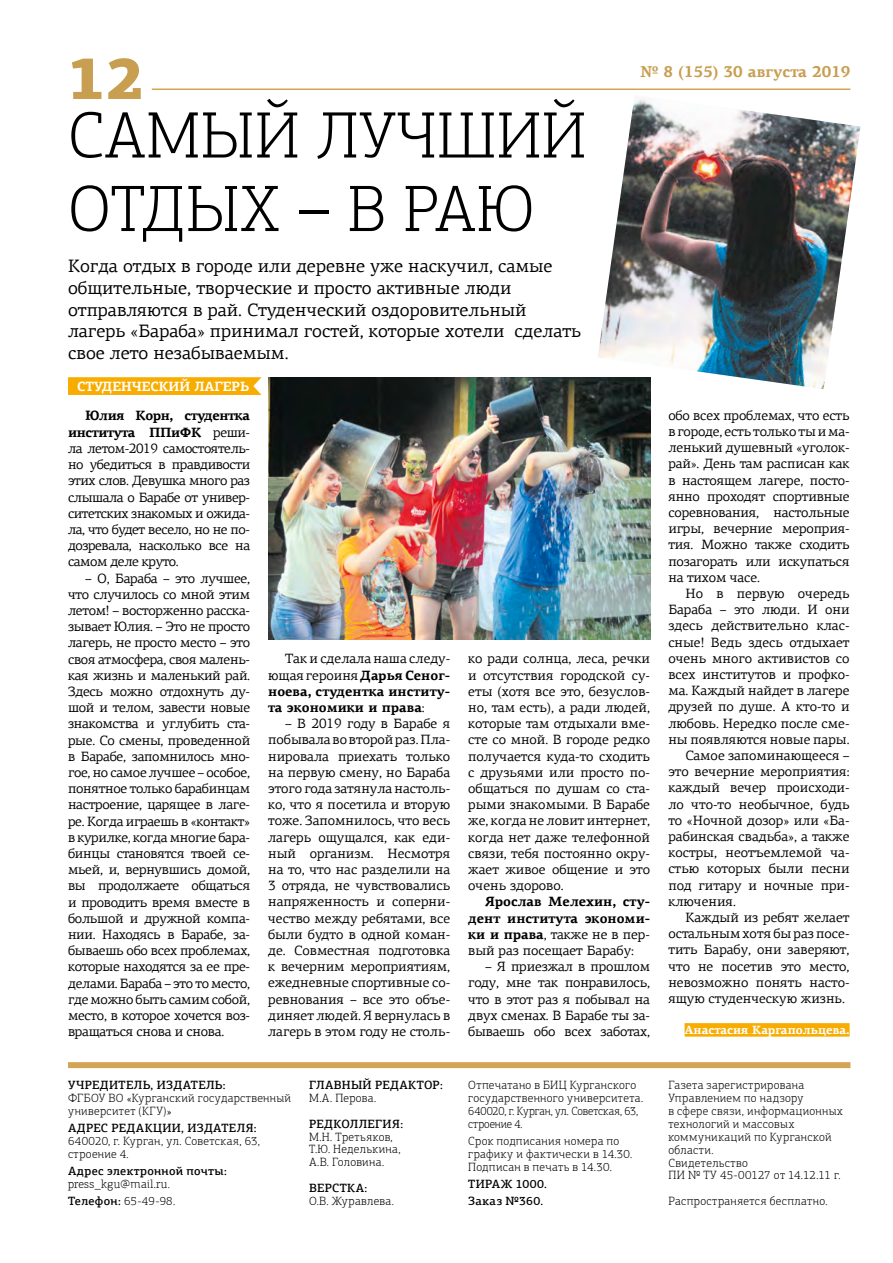
<style>
.page{position:relative;width:893px;height:1263px;background:#fff}
.page>*{position:absolute;margin:0;border:0;box-sizing:border-box;transform-origin:0 0}
.t1{font:300 66px/73.5px "PF Agora Slab Pro";color:#000}
.t2{font:900 60.3px "PF Agora Slab Pro";color:#c89e50}
.t3{font:18px/21.6px "PF Agora Serif Pro";color:#000}
.t4{font:700 15.75px "PF Agora Serif Pro";color:#c89e50}
.t5{font:13.5px/16.2px "PF Agora Serif Pro";color:#000;text-align:justify}
.t6{font:700 13.5px/16.2px "PF Agora Serif Pro";color:#000;text-align:justify}
.t7{font:700 13.5px "PF Agora Slab Pro";color:#fff}
.t8{font:300 12px/12.9px "PF Agora Slab Pro";letter-spacing:.015em;color:#000}
.t9{font:500 12px/17.1px "PF Agora Slab Pro";letter-spacing:.03em;color:#000}
.t10{font:300 12px/12.9px "PF Agora Slab Pro";letter-spacing:.04em;color:#000}
.t11{font:700 12px "PF Agora Serif Pro";color:#fff}
.s1{font-weight:700}
.s2{font-weight:400}
.s3{font-weight:500}
</style>
<div class="page">
<img style="left:598px;top:99px;width:262px;height:290px">
<hr style="left:152px;top:89px;width:698px;height:1px;background:#d2a554">
<div style="left:68px;top:1062px;width:782px;height:6px;background:#d2a554"></div>
<svg style="left:68px;top:377px;width:193px;height:18px;background:#f8ae08"></svg>
<div style="left:685px;top:1023px;width:165px;height:10px;background:#f8ac00"></div>
<hr style="left:685px;top:1033px;width:165px;height:3px;background:#f8ac00">
<img style="left:268px;top:377px;width:382px;height:262px">
<h2 class="t2" style="left:68px;top:38px;width:77px">12</h2>
<p class="t4" style="left:640px;top:61px;width:212px">№ 8 (155) 30 августа 2019</p>
<h1 class="t1" style="left:68px;top:99px;width:520px">Самый лучший отдых – в раю</h1>
<h3 class="t3" style="left:68px;top:256px;width:515px">Когда отдых в городе или деревне уже наскучил, самые общительные, творческие и просто активные люди отправляются в рай. Студенческий оздоровительный лагерь «Бараба» принимал гостей, которые хотели сделать свое лето незабываемым.</h3>
<p class="t7" style="left:77px;top:377px;width:174px">студенческий лагерь</p>
<p class="t5" style="left:68px;top:408px;width:184px;text-indent:17px"><span class="s1">Юлия Корн, студентка института ППиФК</span> реши&shy;ла летом-2019 самостоятель&shy;но убедиться в правдивости этих слов. Девушка много раз слышала о Барабе от универ&shy;ситетских знакомых и ожида&shy;ла, что будет весело, но не по&shy;дозревала, насколько все на самом деле круто.</p>
<p class="t5" style="left:68px;top:570px;width:184px;text-indent:17px">– О, Бараба – это лучшее, что случилось со мной этим летом! – восторженно расска&shy;зывает Юлия. – Это не просто лагерь, не просто место – это своя атмосфера, своя малень&shy;кая жизнь и маленький рай.<br>Здесь можно отдохнуть ду&shy;шой и телом, завести новые знакомства и углубить ста&shy;рые. Со смены, проведенной в Барабе, запомнилось мно&shy;гое, но самое лучшее – особое, понятное только барабинцам настроение, царящее в лаге&shy;ре. Когда играешь в «контакт» в курилке, когда многие бара&shy;бинцы становятся твоей се&shy;мьей, и, вернувшись домой, вы продолжаете общаться и проводить время вместе в большой и дружной компа&shy;нии. Находясь в Барабе, за&shy;бываешь обо всех проблемах, которые находятся за ее пре&shy;делами. Бараба – это то место, где можно быть самим собой, место, в которое хочется воз&shy;вращаться снова и снова.</p>
<p class="t6" style="left:268px;top:651px;width:184px;text-indent:17px"><span class="s2">Так и сделала наша следу&shy;ющая героиня</span> Дарья Сеног&shy;ноева, студентка институ&shy;та экономики и права<span class="s2">:</span></p>
<p class="t5" style="left:268px;top:715px;width:184px;text-indent:17px">– В 2019 году в Барабе я побывала во второй раз. Пла&shy;нировала приехать только на первую смену, но Бараба этого года затянула настоль&shy;ко, что я посетила и вторую тоже. Запомнилось, что весь лагерь ощущался, как еди&shy;ный организм. Несмотря на то, что нас разделили на 3 отряда, не чувствовались напряженность и соперни&shy;чество между ребятами, все были будто в одной коман&shy;де. Совместная подготовка к вечерним мероприятиям, ежедневные спортивные со&shy;ревнования – все это объе&shy;диняет людей. Я вернулась в лагерь в этом году не столь-</p>
<p class="t9" style="left:68px;top:1076px;width:159px">УЧРЕДИТЕЛЬ, ИЗДАТЕЛЬ:</p>
<p class="t8" style="left:68px;top:1091px;width:19px">ФГБОУ</p>
<p class="t10" style="left:68px;top:1091px;width:225px;text-indent:41px">ВО «Курганский государственный университет (КГУ)»</p>
<p class="t9" style="left:68px;top:1119px;width:129px">АДРЕС РЕДАКЦИИ, издател</p>
<p class="t9" style="left:246px;top:1119px;width:12px">я:</p>
<p class="t8" style="left:68px;top:1134px;width:193px">640020, г. Курган, ул. Советская, 63, строение 4.</p>
<p class="t9" style="left:68px;top:1162px;width:160px">Адрес электронной почты:</p>
<p class="t8" style="left:68px;top:1175px;width:109px;line-height:17.1px">press_kgu@mail.ru.<br><span class="s3">Телефон:</span> 65-49-98.</p>
<p class="t9" style="left:309px;top:1076px;width:135px">ГЛАВНЫЙ РЕДАКТОР:</p>
<p class="t8" style="left:309px;top:1091px;width:69px">М.А. Перова.</p>
<p class="t9" style="left:309px;top:1115px;width:95px">РЕДКОЛЛЕГИЯ:</p>
<p class="t8" style="left:309px;top:1130px;width:93px">М.Н. Третьяков,<br>Т.Ю. Неделькина,<br>А.В. Головина.</p>
<p class="t9" style="left:309px;top:1180px;width:60px">ВЕРСТКА:</p>
<p class="t8" style="left:309px;top:1195px;width:86px">О.В. Журавлева.</p>
<p class="t5" style="left:468px;top:651px;width:183px">ко ради солнца, леса, речки и отсутствия городской су&shy;еты (хотя все это, безуслов&shy;но, там есть), а ради людей, которые там отдыхали вме&shy;сте со мной. В городе редко получается куда-то сходить с друзьями или просто по&shy;общаться по душам со ста&shy;рыми знакомыми. В Барабе же, когда не ловит интернет, когда нет даже телефонной связи, тебя постоянно окру&shy;жает живое общение и это очень здорово.</p>
<p class="t6" style="left:468px;top:894px;width:183px;text-indent:17px">Ярослав Мелехин, сту&shy;дент института экономи&shy;ки и права<span class="s2">, также не в пер&shy;вый раз посещает Барабу:</span></p>
<p class="t5" style="left:468px;top:958px;width:183px;text-indent:17px">– Я приезжал в прошлом году, мне так понравилось, что в этот раз я побывал на двух сменах. В Барабе ты за&shy;бываешь обо всех заботах,</p>
<p class="t8" style="left:468px;top:1079px;width:176px">Отпечатано в БИЦ Курганского государственного университета.<br>640020, г. Курган, ул. Советская, 63, строение 4.</p>
<p class="t8" style="left:468px;top:1134px;width:166px">Срок подписания номера по графику и фактически в 14.30.<br>Подписан в печать в 14.30.</p>
<p class="t9" style="left:468px;top:1175px;width:80px">ТИРАЖ 1000.<br>Заказ №360.</p>
<p class="t5" style="left:668px;top:407px;width:183px">обо всех проблемах, что есть в городе, есть только ты и ма&shy;ленький душевный «уголок&shy;рай». День там расписан как в настоящем лагере, посто&shy;янно проходят спортивные соревнования, настольные игры, вечерние мероприя&shy;тия. Можно также сходить позагорать или искупаться на тихом часе.</p>
<p class="t5" style="left:685px;top:585px;width:166px">Но в первую очередь</p>
<p class="t5" style="left:668px;top:601px;width:183px">Бараба – это люди. И они</p>
<p class="t5" style="left:668px;top:618px;width:183px">здесь действительно клас-</p>
<p class="t5" style="left:668px;top:634px;width:183px">сные! Ведь здесь отдыхает</p>
<p class="t5" style="left:668px;top:650px;width:183px">очень много активистов со</p>
<p class="t5" style="left:668px;top:666px;width:183px">всех институтов и профко-</p>
<p class="t5" style="left:668px;top:682px;width:183px">ма. Каждый найдет в лагере</p>
<p class="t5" style="left:668px;top:699px;width:183px">друзей по душе. А кто-то и</p>
<p class="t5" style="left:668px;top:715px;width:183px">любовь. Нередко после сме-</p>
<p class="t5" style="left:668px;top:731px;width:183px">ны появляются новые пары.</p>
<p class="t5" style="left:685px;top:747px;width:166px">Самое запоминающееся –</p>
<p class="t5" style="left:668px;top:763px;width:183px">это вечерние мероприятия:</p>
<p class="t5" style="left:668px;top:780px;width:183px">каждый вечер происходи-</p>
<p class="t5" style="left:668px;top:796px;width:183px">ло что-то необычное, будь</p>
<p class="t5" style="left:668px;top:812px;width:183px">то «Ночной дозор» или «Ба-</p>
<p class="t5" style="left:668px;top:828px;width:183px">рабинская свадьба», а также</p>
<p class="t5" style="left:668px;top:844px;width:183px">костры, неотъемлемой ча-</p>
<p class="t5" style="left:668px;top:861px;width:183px">стью которых были песни</p>
<p class="t5" style="left:668px;top:877px;width:183px">под гитару и ночные при-</p>
<p class="t5" style="left:668px;top:893px;width:69px">ключения.</p>
<p class="t5" style="left:685px;top:909px;width:166px">Каждый из ребят желает</p>
<p class="t5" style="left:668px;top:925px;width:183px">остальным хотя бы раз посе-</p>
<p class="t5" style="left:668px;top:942px;width:183px">тить Барабу, они заверяют,</p>
<p class="t5" style="left:668px;top:958px;width:183px">что не посетив это место,</p>
<p class="t5" style="left:668px;top:974px;width:183px">невозможно понять насто-</p>
<p class="t5" style="left:668px;top:990px;width:178px">ящую студенческую жизнь.</p>
<p class="t11" style="left:685px;top:1022px;width:167px">Анастасия Каргапольцева.</p>
<p class="t8" style="left:668px;top:1079px;width:176px">Газета зарегистрирована<br>Управлением по надзору<br>в сфере связи, информационных технологий и массовых коммуникаций по Курганской области.<br>Свидетельство<br>ПИ № ТУ 45-00127 от 14.12.11 г.</p>
<p class="t8" style="left:668px;top:1195px;width:161px">Распространяется бесплатно.</p>
</div>
